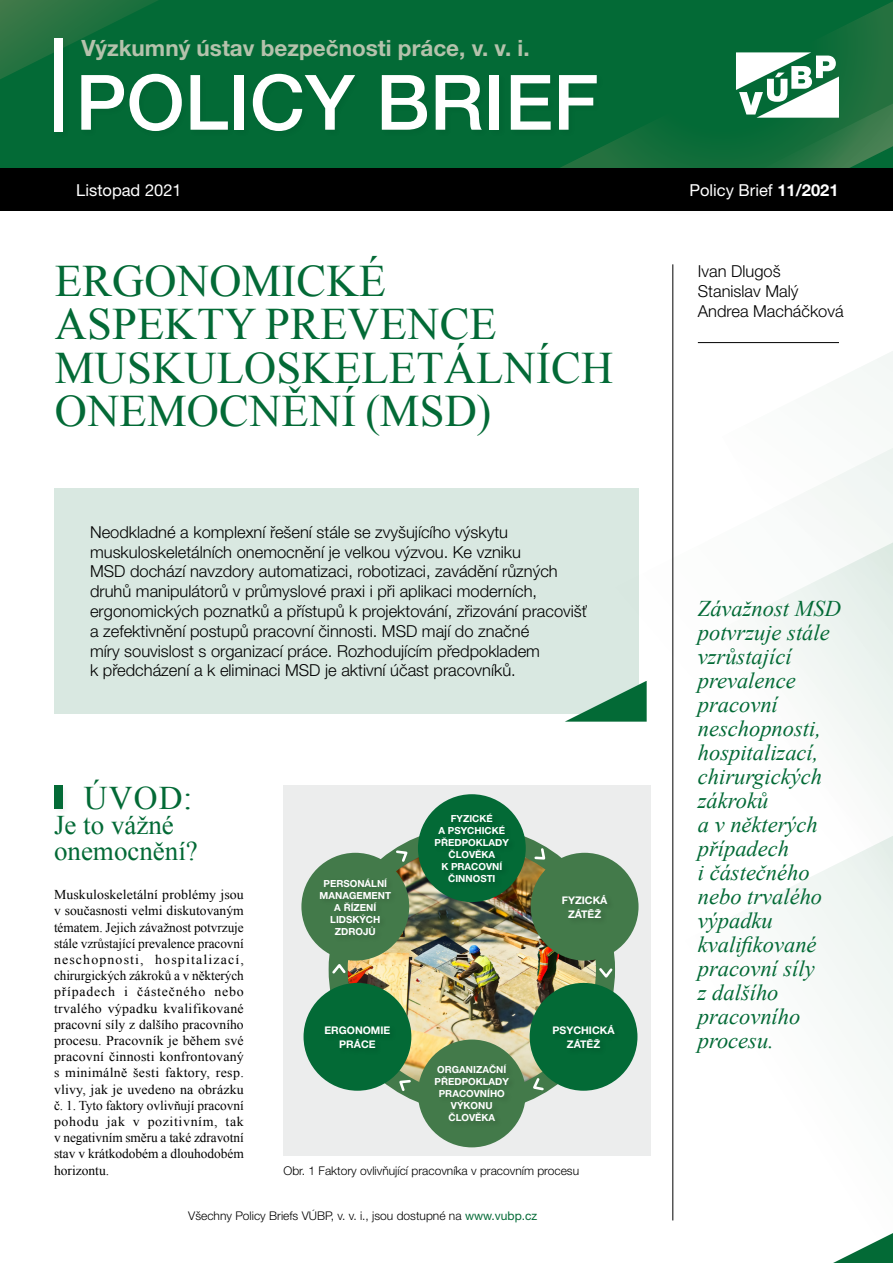
<style>
.page{position:relative;width:893px;height:1263px;background:#fff}
.page>*{position:absolute;margin:0;border:0;box-sizing:border-box;transform-origin:0 0}
.t1{font:500 76.5px "Helvetica Neue CE";color:#fff}
.t2{font:45px/43.5px "Times New Roman";letter-spacing:.005em;color:#036a36}
.t3{font:33px "Times New Roman";color:#036a36}
.t4{font:27px/25.5px "Times New Roman";color:#036a36}
.t5{font:italic 22.5px/24px "Times New Roman";color:#036a36}
.t6{font:700 22.5px "Helvetica Neue CE";color:#b5c2ac}
.t7{font:300 16.5px/19.8px "Helvetica Neue CE";color:#000}
.t8{font:16.5px "Helvetica Neue CE";color:#fff}
.t9{font:13.5px/16.2px "Times New Roman";color:#000;text-align:justify}
.t10{font:300 12px "Helvetica Neue CE";color:#000}
.t11{font:700 10.5px/13.5px "Helvetica Neue CE";color:#fff;text-align:center}
.t12{font:700 9.75px/12px "Helvetica Neue CE";color:#fff;text-align:center}
.t13{font:700 9.75px/12px "Helvetica Neue CE";letter-spacing:.11em;color:#fff;text-align:center}
.s1{font-weight:700}
.s2{font-weight:400;color:#036a36}
</style>
<div class="page">
<div style="left:283px;top:786px;width:368px;height:370px;background:#eceded"></div>
<div style="left:0;top:0;width:893px;height:170px;background:#036a36"></div>
<svg style="left:606px;top:264px;width:104px;height:957px"></svg>
<svg style="left:467px;top:125px;width:426px;height:86px"></svg>
<svg style="left:710px;top:343px;width:183px;height:208px"></svg>
<svg style="left:677px;top:551px;width:216px;height:670px"></svg>
<svg style="left:0;top:0;width:158px;height:79px"></svg>
<div style="left:0;top:168px;width:893px;height:42px;background:#000"></div>
<svg style="left:736px;top:1px;width:157px;height:167px"></svg>
<div style="left:80px;top:73px;width:524px;height:65px;background:#026935"></div>
<hr style="left:698px;top:342px;width:141px;height:1px;background:#000">
<div style="left:52px;top:37px;width:18px;height:102px;background:#000;opacity:.05"></div>
<div style="left:54px;top:38px;width:9px;height:94px;background:#fff"></div>
<hr style="left:672px;top:264px;width:1px;height:956px;background:#000">
<svg style="left:833px;top:1233px;width:60px;height:30px"></svg>
<div style="left:54px;top:786px;width:9px;height:23px;background:#036a36"></div>
<div style="left:54px;top:488px;width:585px;height:225px;background:#d9e8e1"></div>
<svg style="left:565px;top:680px;width:82px;height:42px"></svg>
<img style="left:348px;top:846px;width:248px;height:236px">
<div style="left:418px;top:794px;width:108px;height:108px;background:#036a36;border-radius:50%"></div>
<div style="left:434px;top:812px;width:82px;height:77px;background:#026734"></div>
<div style="left:301px;top:853px;width:108px;height:107px;background:#437a4a;border-radius:50%"></div>
<div style="left:319px;top:876px;width:79px;height:66px;background:#417748"></div>
<div style="left:304px;top:983px;width:107px;height:108px;background:#036a36;border-radius:50%"></div>
<div style="left:418px;top:1039px;width:108px;height:108px;background:#437a4a;border-radius:50%"></div>
<div style="left:434px;top:1063px;width:82px;height:66px;background:#417647"></div>
<div style="left:530px;top:983px;width:107px;height:108px;background:#036a36;border-radius:50%"></div>
<div style="left:531px;top:853px;width:107px;height:107px;background:#437a4a;border-radius:50%"></div>
<div style="left:561px;top:894px;width:54px;height:31px;background:#417647"></div>
<svg style="left:394px;top:849px;width:16px;height:15px"></svg>
<svg style="left:330px;top:961px;width:18px;height:15px"></svg>
<svg style="left:597px;top:966px;width:18px;height:14px"></svg>
<svg style="left:531px;top:1076px;width:14px;height:16px"></svg>
<svg style="left:533px;top:846px;width:14px;height:15px"></svg>
<svg style="left:397px;top:1078px;width:15px;height:15px"></svg>
<h3 class="t6" style="left:82px;top:35px;width:450px">VÝZKUMNÝ ÚSTAV BEZPEČNOSTI PRÁCE, V. V. I.</h3>
<h1 class="t1" style="left:76px;top:60px;width:524px">POLICY BRIEF</h1>
<p class="t8" style="left:76px;top:181px;width:107px">Listopad 2021</p>
<p class="t8" style="left:689px;top:181px;width:151px">Policy Brief <span class="s1">11/2021</span></p>
<h2 class="t2" style="left:55px;top:257px;width:560px">Ergonomické<br>aspekty prevence muskuloskeletálních onemocnění (MS D)</h2>
<p class="t7" style="left:90px;top:522px;width:498px">Neodkladné a komplexní řešení stále se zvyšujícího výskytu muskuloskeletálních onemocnění je velkou výzvou. Ke vzniku<br>MSD dochází navzdory automatizaci, robotizaci, zavádění různých druhů manipulátorů v průmyslové praxi i při aplikaci moderních, ergonomických poznatků a přístupů k projektování, zřizování pracovišť a zefektivnění postupů pracovní činnosti. MSD mají do značné<br>míry souvislost s organizací práce. Rozhodujícím předpokladem<br>k předcházení a k eliminaci MSD je aktivní účast pracovníků.</p>
<h3 class="t3" style="left:84px;top:774px;width:110px">Úvod :</h3>
<h3 class="t4" style="left:54px;top:812px;width:145px">Je to vážné onemocnění?</h3>
<p class="t9" style="left:54px;top:886px;width:191px">Muskuloskeletální problémy jsou v současnosti velmi diskutovaným tématem. Jejich závažnost potvrzuje stále vzrůstající prevalence pracovní neschopnosti, hospitalizací, chirurgických zákroků a v některých případech i částečného nebo trvalého výpadku kvalifikované pracovní síly z dalšího pracovního procesu. Pracovník je během své pracovní činnosti konfrontovaný s minimálně šesti faktory, resp. vlivy, jak je uvedeno na obrázku č. 1. Tyto faktory ovlivňují pracovní pohodu jak v pozitivním, tak v negativním směru a také zdravotní stav v krátkodobém a dlouhodobém horizontu.</p>
<p class="t12" style="left:320px;top:877px;width:73px">PERSONÁLNÍ<br>MANAGEMENT<br>A ŘÍZENÍ<br>LIDSKÝCH<br>ZDROJŮ</p>
<p class="t11" style="left:324px;top:1024px;width:67px">ERGONOMIE<br>PRÁCE</p>
<p class="t12" style="left:435px;top:812px;width:76px">FYZICKÉ<br>A PSYCHICKÉ<br>PŘEDPOKLADY<br>ČLOVĚKA<br>K PRACOVNÍ<br>ČINNOSTI</p>
<p class="t13" style="left:435px;top:1064px;width:76px">ORGANIZAČNÍ<br>PŘEDPOKLADY<br>PRACOVNÍHO<br>VÝKONU<br>ČLOVĚKA</p>
<p class="t11" style="left:562px;top:894px;width:46px">FYZICKÁ<br>ZÁTĚŽ</p>
<p class="t11" style="left:553px;top:1024px;width:62px">PSYCHICKÁ<br>ZÁTĚŽ</p>
<p class="t10" style="left:283px;top:1164px;width:297px">Obr. 1 Faktory ovlivňující pracovníka v pracovním procesu</p>
<p class="t10" style="left:188px;top:1209px;width:351px">Všechny Policy Briefs VÚBP, v. v. i., jsou dostupné na <span class="s2">www.vubp.cz</span></p>
<p class="t7" style="left:698px;top:262px;width:147px">Ivan Dlugoš<br>Stanislav Malý<br>Andrea Macháčková</p>
<p class="t5" style="left:698px;top:595px;width:145px">Závažnost MSD potvrzuje stále vzrůstající prevalence pracovní neschopnosti, hospitalizací, chirurgických zákroků<br>a v některých případech<br>i částečného nebo trvalého výpadku kvalifikované pracovní síly<br>z dalšího pracovního procesu.</p>
</div>
